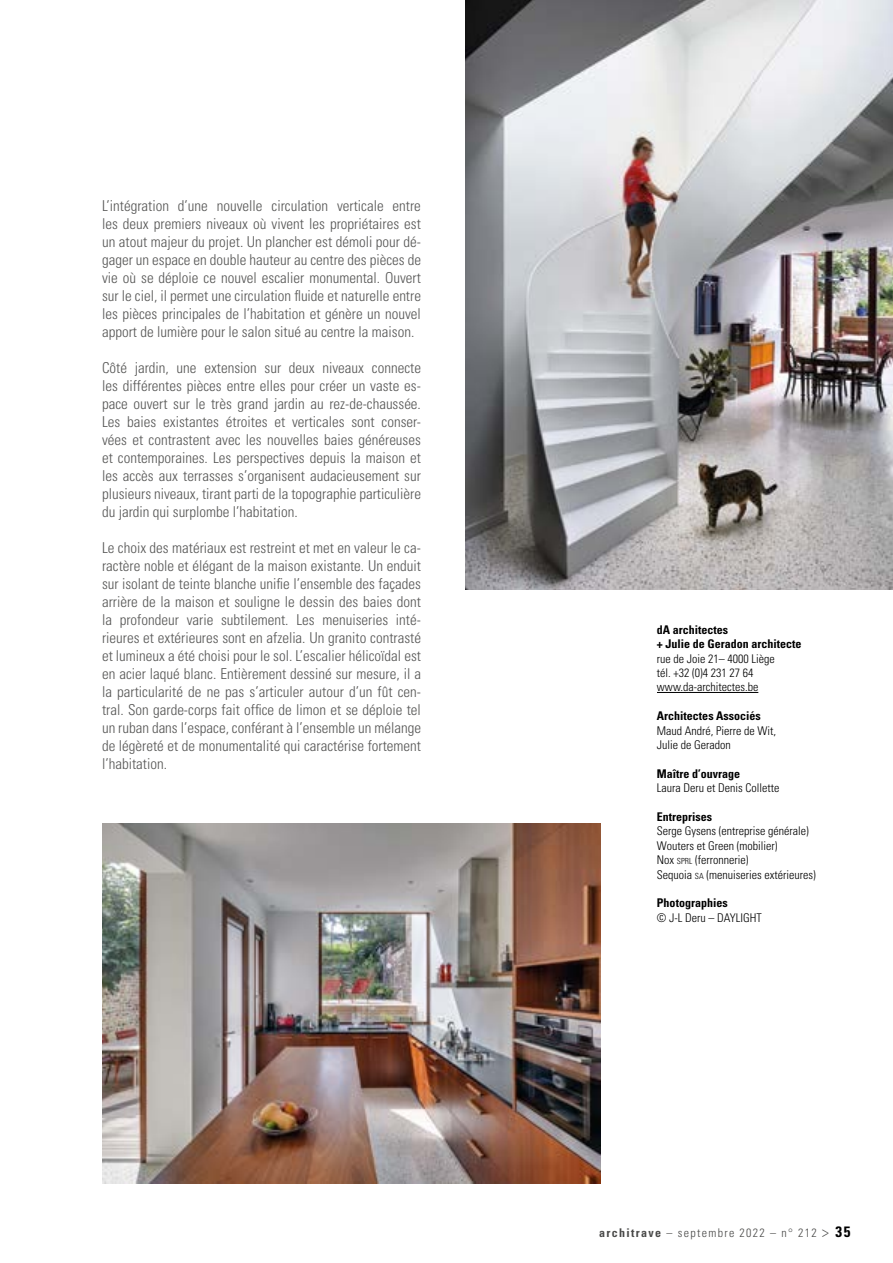
<style>
.page{position:relative;width:893px;height:1263px;background:#fff}
.page>*{position:absolute;margin:0;border:0;box-sizing:border-box;transform-origin:0 0}
.t1{font:300 condensed 15px/18px "Univers LT Std";color:#575756;text-align:justify}
.t2{font:300 condensed 12px/14.4px "Univers LT Std";color:#000}
.t3{font:700 condensed 12px/14.4px "Univers LT Std";color:#000}
.t4{font:300 condensed 12px "Univers LT Std";letter-spacing:.11em;color:#4a4a49}
.s1{font-size:8.4px}
.s2{font-weight:700}
.s3{font-size:15px}
.s4{font-weight:700;font-size:15px;color:#000}
</style>
<div class="page">
<img style="left:465px;top:0;width:428px;height:589px">
<img style="left:102px;top:823px;width:499px;height:360px">
<hr style="left:657px;top:692px;width:101px;height:1px;background:#000">
<p class="t1" style="left:102px;top:197px;width:320px">L’intégration d’une nouvelle circulation verticale entre les deux premiers niveaux où vivent les propriétaires est un atout majeur du projet. Un plancher est démoli pour dé&shy;gager un espace en double hauteur au centre des pièces de vie où se déploie ce nouvel escalier monumental. Ouvert sur le ciel, il permet une circulation fluide et naturelle entre les pièces principales de l’habitation et génère un nouvel apport de lumière pour le salon situé au centre la maison.</p>
<p class="t1" style="left:102px;top:359px;width:320px">Côté jardin, une extension sur deux niveaux connecte les différentes pièces entre elles pour créer un vaste es&shy;pace ouvert sur le très grand jardin au rez-de-chaussée.<br>Les baies existantes étroites et verticales sont conser&shy;vées et contrastent avec les nouvelles baies généreuses et contemporaines. Les perspectives depuis la maison et les accès aux terrasses s’organisent audacieusement sur plusieurs niveaux, tirant parti de la topographie particulière du jardin qui surplombe l’habitation.</p>
<p class="t1" style="left:102px;top:539px;width:320px">Le choix des matériaux est restreint et met en valeur le ca&shy;ractère noble et élégant de la maison existante. Un enduit sur isolant de teinte blanche unifie l’ensemble des façades arrière de la maison et souligne le dessin des baies dont la profondeur varie subtilement. Les menuiseries inté&shy;rieures et extérieures sont en afzelia. Un granito contrasté et lumineux a été choisi pour le sol. L’escalier hélicoïdal est en acier laqué blanc. Entièrement dessiné sur mesure, il a la particularité de ne pas s’articuler autour d’un fût cen&shy;tral. Son garde-corps fait office de limon et se déploie tel un ruban dans l’espace, conférant à l’ensemble un mélange de légèreté et de monumentalité qui caractérise fortement l’habitation.</p>
<p class="t3" style="left:657px;top:622px;width:146px">dA architectes<br>+ Julie de Geradon architecte</p>
<p class="t2" style="left:657px;top:651px;width:119px">rue de Joie 21– 4000 Liège tél. +32 (0)4 231 27 64 www.da-architectes.be</p>
<p class="t3" style="left:657px;top:709px;width:105px">Architectes Associés</p>
<p class="t2" style="left:657px;top:723px;width:121px">Maud André, Pierre de Wit,<br>Julie de Geradon</p>
<p class="t3" style="left:657px;top:766px;width:85px">Maître d’ouvrage</p>
<p class="t2" style="left:657px;top:781px;width:124px">Laura Deru et Denis Collette</p>
<p class="t3" style="left:657px;top:809px;width:57px">Entreprises</p>
<p class="t2" style="left:657px;top:824px;width:160px">Serge Gysens (entreprise générale)<br>Wouters et Green (mobilier)<br>Nox <span class="s1">SPRL</span> (ferronnerie)<br>Sequoia <span class="s1">SA</span> (menuiseries extérieures)</p>
<p class="t3" style="left:657px;top:896px;width:72px">Photographies</p>
<p class="t2" style="left:657px;top:910px;width:106px">© J-L Deru – DAYLIGHT</p>
<p class="t4" style="left:599px;top:1226px;width:253px"><span class="s2">architrave</span> – septembre 2022 – n° 212 <span class="s3">&gt;</span> <span class="s4">35</span></p>
</div>
